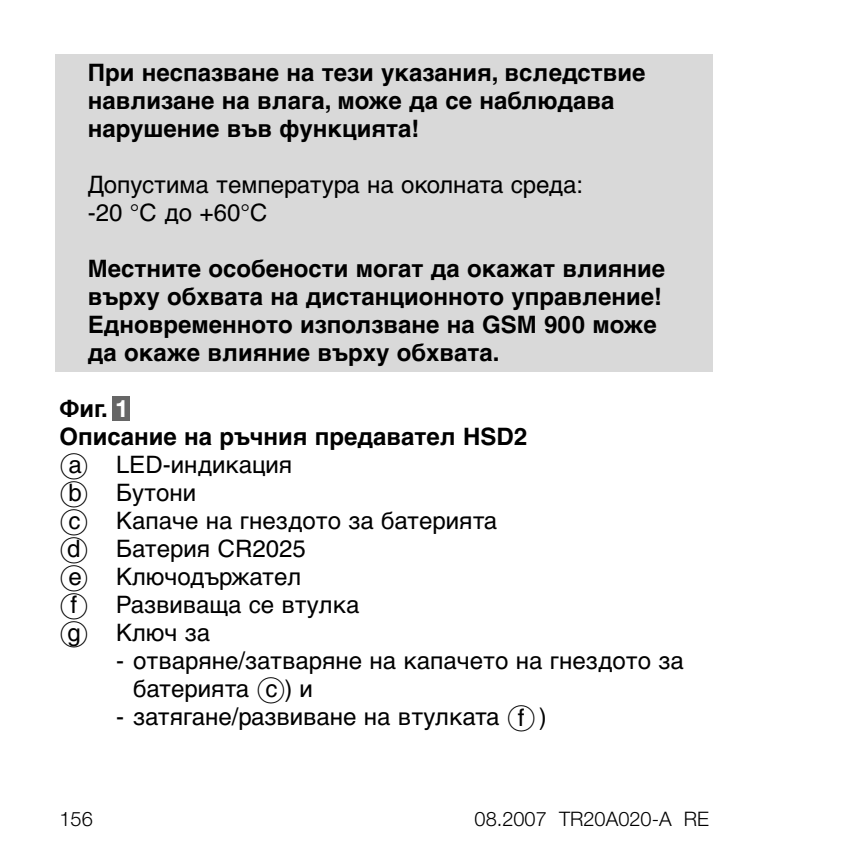
<style>
.page{position:relative;width:852px;height:852px;background:#fff}
.page>*{position:absolute;margin:0;border:0;box-sizing:border-box;transform-origin:0 0}
.t1{font:200 38px "Avant Gard";color:#000}
.t2{font:700 24px/28px "Helvetica Cyr";color:#000}
.t3{font:24px/28px "Helvetica Cyr Upright";color:#000}
.t4{font:300 20px "Helvetica Neue";color:#000}
.s1{font-family:"Helvetica Neue";color:#fff}
.s2{font-family:"Avant Gard";font-weight:200;font-size:38px}
</style>
<div class="page">
<div style="left:55px;top:54px;width:658px;height:317px;background:#d9d9d9"></div>
<div style="left:112px;top:396px;width:18px;height:25px;background:#666"></div>
<p class="t2" style="left:88px;top:61px;width:559px">При неспазване на тези указания, вследствие навлизане на влага, може да се наблюдава нарушение във функцията!</p>
<p class="t3" style="left:88px;top:173px;width:497px">Допустима температура на околната среда: -20 °C до +60°C</p>
<p class="t2" style="left:88px;top:257px;width:579px">Местните особености могат да окажат влияние върху обхвата на дистанционното управление!<br>Едновременното използване на GSM 900 може да окаже влияние върху обхвата.</p>
<p class="t2" style="left:59px;top:397px;width:469px">Фиг. <span class="s1">1<br></span>Описание на ръчния предавател HSD2</p>
<h1 class="t1" style="left:59px;top:452px;width:31px">O<sup>a</sup></h1>
<p class="t3" style="left:116px;top:453px;width:178px">LED-индикация</p>
<h1 class="t1" style="left:59px;top:480px;width:31px">O<sup>b</sup></h1>
<p class="t3" style="left:116px;top:481px;width:82px">Бутони</p>
<h1 class="t1" style="left:59px;top:508px;width:31px">O<sup>c</sup></h1>
<p class="t3" style="left:116px;top:509px;width:382px">Капаче на гнездото за батерията</p>
<h1 class="t1" style="left:59px;top:536px;width:31px">O<sup>d</sup></h1>
<p class="t3" style="left:116px;top:537px;width:191px">Батерия CR2025</p>
<h1 class="t1" style="left:59px;top:564px;width:31px">O<sup>e</sup></h1>
<p class="t3" style="left:116px;top:565px;width:187px">Ключодържател</p>
<h1 class="t1" style="left:59px;top:592px;width:31px">O<sup>f</sup></h1>
<p class="t3" style="left:116px;top:593px;width:245px">Развиваща се втулка</p>
<h1 class="t1" style="left:59px;top:620px;width:31px">O<sup>g</sup></h1>
<p class="t3" style="left:116px;top:621px;width:96px">Ключ за</p>
<p class="t3" style="left:133px;top:649px;width:552px;text-indent:-17px">- отваряне/затваряне на капачето на гнездото за батерията <span class="s2">O</span>c ) и</p>
<p class="t3" style="left:116px;top:705px;width:432px">- затягане/развиване на втулката <span class="s2">O</span>f )</p>
<p class="t4" style="left:59px;top:812px;width:35px">156</p>
<p class="t4" style="left:475px;top:812px;width:236px">08.2007 TR20A020-A RE</p>
</div>
